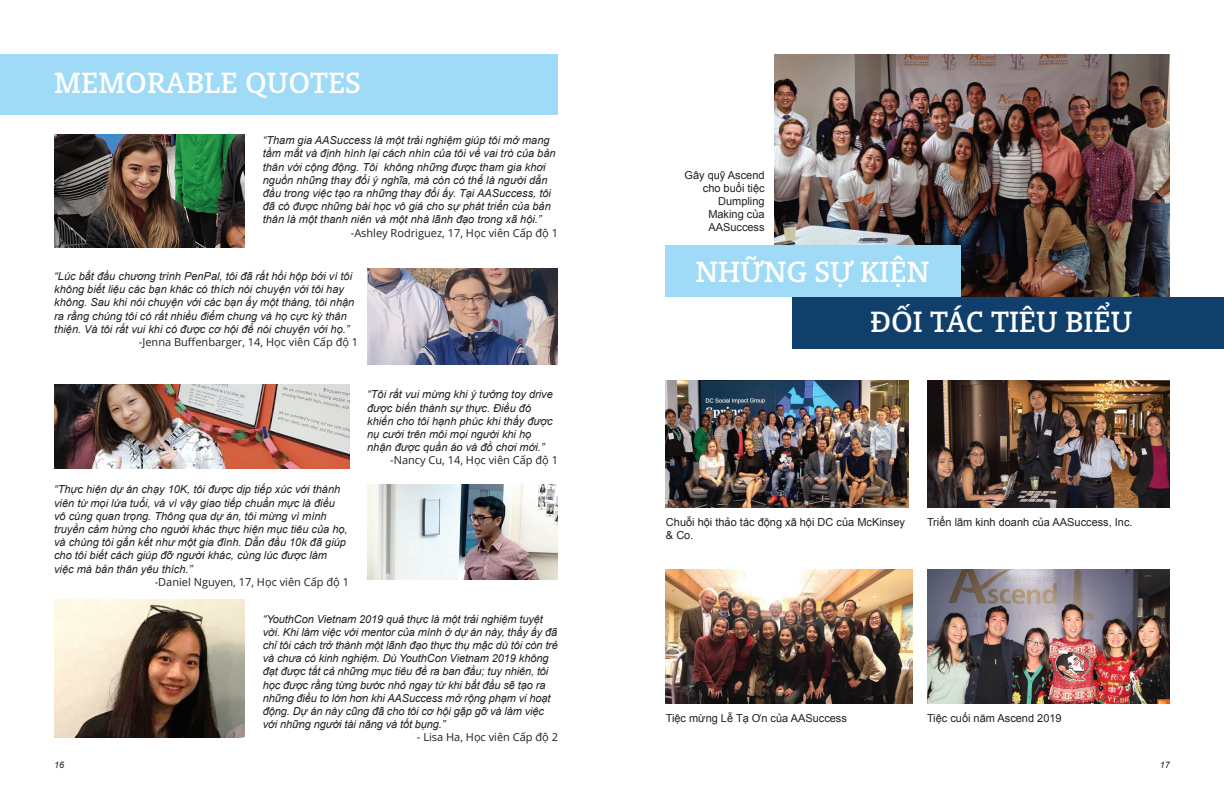
<style>
.page{position:relative;width:1224px;height:792px;background:#fff}
.page>*{position:absolute;margin:0;border:0;box-sizing:border-box;transform-origin:0 0}
.t1{font:600 28px "Open Serif";color:#fff}
.t2{font:italic 11px/13.2px "Arial";color:#231f20}
.t3{font:11px/13px "Arial";color:#231f20}
.t4{font:11px "Open Sans";color:#231f20}
.t5{font:italic 9px "Arial";color:#231f20}
</style>
<div class="page">
<img style="left:775px;top:54px;width:395px;height:243px">
<div style="left:0;top:54px;width:558px;height:60px;background:#9fdaf7"></div>
<img style="left:666px;top:381px;width:243px;height:126px">
<img style="left:927px;top:569px;width:243px;height:135px">
<img style="left:927px;top:381px;width:243px;height:126px">
<img style="left:666px;top:569px;width:246px;height:135px">
<div style="left:792px;top:297px;width:432px;height:51px;background:#113f6b"></div>
<div style="left:666px;top:245px;width:295px;height:52px;background:#9fdaf7"></div>
<img style="left:367px;top:269px;width:191px;height:95px">
<img style="left:54px;top:134px;width:191px;height:113px">
<img style="left:54px;top:600px;width:191px;height:138px">
<img style="left:367px;top:484px;width:191px;height:95px">
<img style="left:54px;top:385px;width:295px;height:83px">
<h1 class="t1" style="left:54px;top:64px;width:308px">MEMORABLE QUOTES</h1>
<p class="t2" style="left:263px;top:134px;width:294px">“Tham gia AASuccess là một trải nghiệm giúp tôi mở mang tầm mắt và định hình lại cách nhìn của tôi về vai trò của bản thân với cộng động. Tôi không những được tham gia khơi nguồn những thay đổi ý nghĩa, mà còn có thể là người dẫn đầu trong việc tạo ra những thay đổi ấy. Tại AASuccess, tôi đã có được những bài học vô giá cho sự phát triển của bản thân là một thanh niên và một nhà lãnh đạo trong xã hội.”</p>
<p class="t4" style="left:351px;top:225px;width:209px">-Ashley Rodriguez, 17, Học viên Cấp độ 1</p>
<p class="t2" style="left:54px;top:270px;width:302px">“Lúc bắt đầu chương trình PenPal, tôi đã rất hồi hộp bởi vì tôi không biết liệu các bạn khác có thích nói chuyện với tôi hay không. Sau khi nói chuyện với các bạn ấy một tháng, tôi nhận ra rằng chúng tôi có rất nhiều điểm chung và họ cực kỳ thân thiện. Và tôi rất vui khi có được cơ hội để nói chuyện với họ.”</p>
<p class="t4" style="left:139px;top:335px;width:221px">-Jenna Buffenbarger, 14, Học viên Cấp độ 1</p>
<p class="t2" style="left:54px;top:483px;width:295px">“Thực hiện dự án chạy 10K, tôi được dịp tiếp xúc với thành viên từ mọi lứa tuổi, và vì vậy giao tiếp chuẩn mực là điều vô cùng quan trọng. Thông qua dự án, tôi mừng vì mình truyền cảm hứng cho người khác thực hiện mục tiêu của họ, và chúng tôi gắn kết như một gia đình. Dẫn đầu 10k đã giúp cho tôi biết cách giúp đỡ người khác, cùng lúc được làm việc mà bản thân yêu thích.”</p>
<p class="t4" style="left:155px;top:574px;width:196px">-Daniel Nguyen, 17, Học viên Cấp độ 1</p>
<p class="t2" style="left:367px;top:388px;width:187px">“Tôi rất vui mừng khi ý tưởng toy drive được biến thành sự thực. Điều đó khiến cho tôi hạnh phúc khi thấy được nụ cười trên môi mọi người khi họ nhận được quần áo và đồ chơi mới.”</p>
<p class="t4" style="left:390px;top:453px;width:169px">-Nancy Cu, 14, Học viên Cấp độ 1</p>
<p class="t2" style="left:263px;top:612px;width:297px">“YouthCon Vietnam 2019 quả thực là một trải nghiệm tuyệt vời. Khi làm việc với mentor của mình ở dự án này, thầy ấy đã chỉ tôi cách trở thành một lãnh đạo thực thụ mặc dù tôi còn trẻ và chưa có kinh nghiệm. Dù YouthCon Vietnam 2019 không đạt được tất cả những mục tiêu đề ra ban đầu; tuy nhiên, tôi học được rằng từng bước nhỏ ngay từ khi bắt đầu sẽ tạo ra những điều to lớn hơn khi AASuccess mở rộng phạm vi hoạt động. Dự án này cũng đã cho tôi cơ hội gặp gỡ và làm việc với những người tài năng và tốt bụng.”</p>
<p class="t4" style="left:417px;top:730px;width:143px">- Lisa Ha, Học viên Cấp độ 2</p>
<p class="t3" style="left:685px;top:168px;width:82px;text-align:right">Gây quỹ Ascend cho buổi tiệc<br>Dumpling<br>Making của<br>AASuccess</p>
<h1 class="t1" style="left:696px;top:252px;width:235px">NHỮNG SỰ KIỆN</h1>
<h1 class="t1" style="left:870px;top:303px;width:264px">ĐỐI TÁC TIÊU BIỂU</h1>
<p class="t3" style="left:666px;top:516px;width:241px">Chuỗi hội thảo tác động xã hội DC của McKinsey &amp; Co.</p>
<p class="t3" style="left:927px;top:516px;width:207px">Triển lãm kinh doanh của AASuccess, Inc.</p>
<p class="t3" style="left:666px;top:711px;width:183px">Tiệc mừng Lễ Tạ Ơn của AASuccess</p>
<p class="t3" style="left:927px;top:711px;width:136px">Tiệc cuối năm Ascend 2019</p>
<p class="t5" style="left:54px;top:759px;width:12px">16</p>
<p class="t5" style="left:1160px;top:759px;width:12px">17</p>
</div>
